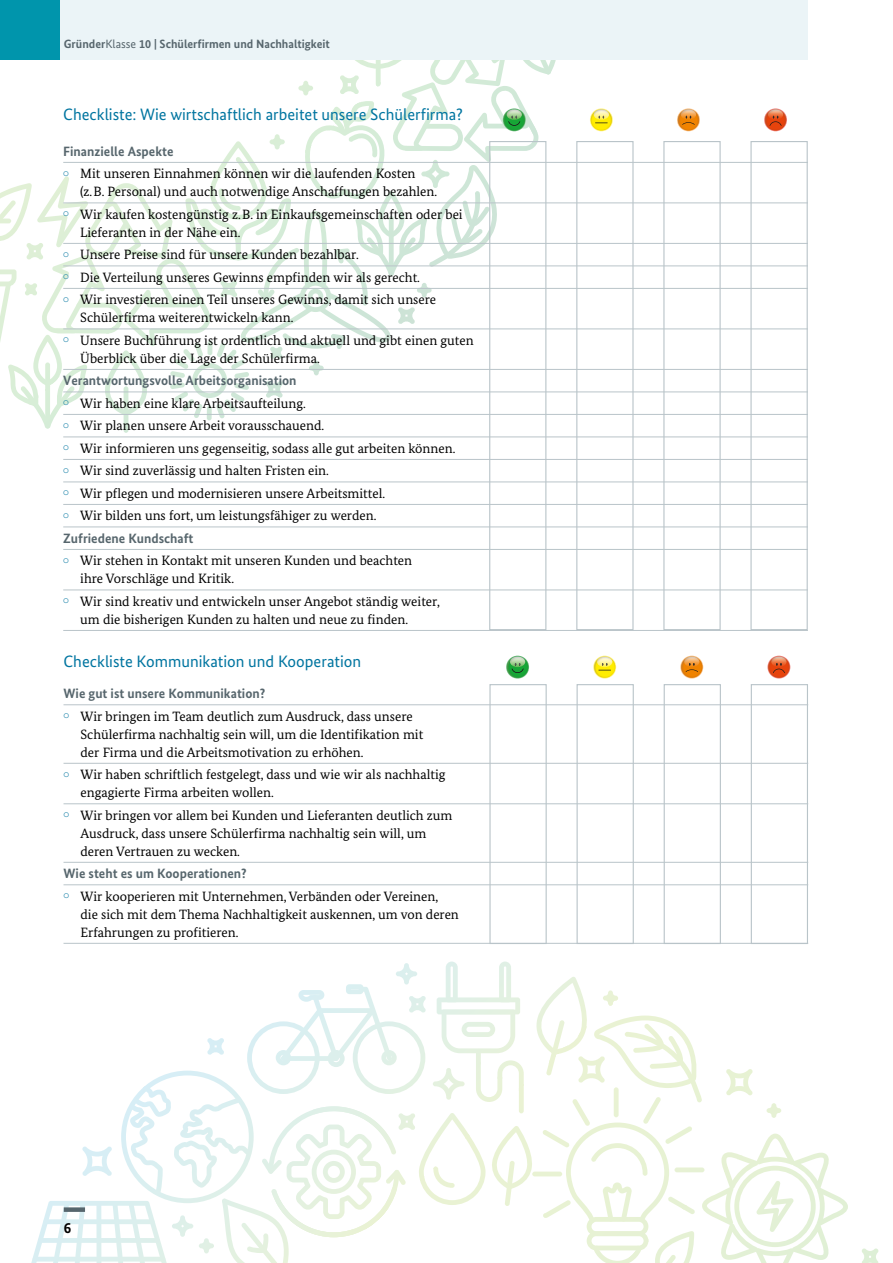
<style>
.page{position:relative;width:893px;height:1263px;background:#fff}
.page>*{position:absolute;margin:0;border:0;box-sizing:border-box;transform-origin:0 0}
.t1{font:16.5px "Bundes Sans";color:#0075a0}
.t2{font:700 15px "Bundes Sans";color:#000}
.t3{font:13.5px/18px "Bundes Serif";color:#000}
.t4{font:700 13.5px "Bundes Sans";color:#57666d}
.t5{font:700 12px "Bundes Sans";color:#57666d}
.s1{font-weight:400}
</style>
<div class="page">
<hr style="left:64px;top:704px;width:744px;height:1px;background:#b9c4c9">
<hr style="left:64px;top:763px;width:744px;height:1px;background:#b9c4c9">
<hr style="left:64px;top:803px;width:744px;height:1px;background:#b9c4c9">
<hr style="left:64px;top:862px;width:744px;height:1px;background:#b9c4c9">
<hr style="left:64px;top:884px;width:744px;height:1px;background:#b9c4c9">
<hr style="left:64px;top:943px;width:744px;height:1px;background:#b9c4c9">
<hr style="left:124px;top:386px;width:4px;height:47px;background:#d1e9d7;border-radius:2px">
<svg style="left:862px;top:1248px;width:16px;height:15px"></svg>
<svg style="left:31px;top:961px;width:817px;height:302px"></svg>
<div style="left:0;top:0;width:808px;height:60px;background:#ebf4f7"></div>
<div style="left:64px;top:1207px;width:21px;height:5px;background:#57666d"></div>
<hr style="left:63px;top:162px;width:745px;height:1px;background:#b9c4c9">
<hr style="left:63px;top:202px;width:745px;height:1px;background:#b9c4c9">
<hr style="left:63px;top:243px;width:745px;height:1px;background:#b9c4c9">
<hr style="left:63px;top:265px;width:745px;height:1px;background:#b9c4c9">
<hr style="left:63px;top:288px;width:745px;height:1px;background:#b9c4c9">
<hr style="left:63px;top:328px;width:745px;height:1px;background:#b9c4c9">
<hr style="left:63px;top:369px;width:745px;height:1px;background:#b9c4c9">
<hr style="left:63px;top:391px;width:745px;height:1px;background:#b9c4c9">
<hr style="left:63px;top:414px;width:745px;height:1px;background:#b9c4c9">
<hr style="left:63px;top:436px;width:745px;height:1px;background:#b9c4c9">
<hr style="left:63px;top:459px;width:745px;height:1px;background:#b9c4c9">
<hr style="left:63px;top:481px;width:745px;height:1px;background:#b9c4c9">
<hr style="left:63px;top:504px;width:745px;height:1px;background:#b9c4c9">
<hr style="left:63px;top:526px;width:745px;height:1px;background:#b9c4c9">
<hr style="left:63px;top:549px;width:745px;height:1px;background:#b9c4c9">
<hr style="left:63px;top:589px;width:745px;height:1px;background:#b9c4c9">
<hr style="left:63px;top:630px;width:745px;height:1px;background:#b9c4c9">
<div style="left:750px;top:141px;width:58px;height:489px;border:1px solid #b9c4c9"></div>
<div style="left:489px;top:141px;width:57px;height:489px;border:1px solid #b9c4c9"></div>
<div style="left:576px;top:141px;width:57px;height:489px;border:1px solid #b9c4c9"></div>
<div style="left:663px;top:141px;width:58px;height:489px;border:1px solid #b9c4c9"></div>
<div style="left:751px;top:684px;width:57px;height:260px;border:1px solid #b9c4c9"></div>
<div style="left:489px;top:684px;width:58px;height:260px;border:1px solid #b9c4c9"></div>
<div style="left:577px;top:684px;width:57px;height:260px;border:1px solid #b9c4c9"></div>
<div style="left:664px;top:684px;width:57px;height:260px;border:1px solid #b9c4c9"></div>
<svg style="left:0;top:0;width:564px;height:428px"></svg>
<svg style="left:590px;top:108px;width:23px;height:23px"></svg>
<img style="left:591px;top:111px;width:21px;height:19px">
<img style="left:594px;top:109px;width:15px;height:11px">
<svg style="left:595px;top:116px;width:13px;height:7px"></svg>
<svg style="left:677px;top:108px;width:23px;height:23px"></svg>
<img style="left:678px;top:111px;width:21px;height:19px">
<img style="left:681px;top:109px;width:15px;height:11px">
<svg style="left:682px;top:116px;width:13px;height:9px"></svg>
<svg style="left:764px;top:108px;width:23px;height:23px"></svg>
<img style="left:765px;top:111px;width:21px;height:19px">
<img style="left:768px;top:109px;width:15px;height:11px">
<svg style="left:770px;top:116px;width:11px;height:10px"></svg>
<svg style="left:506px;top:656px;width:23px;height:22px"></svg>
<img style="left:507px;top:658px;width:21px;height:20px">
<img style="left:510px;top:656px;width:15px;height:11px">
<svg style="left:512px;top:663px;width:12px;height:10px"></svg>
<svg style="left:593px;top:656px;width:23px;height:22px"></svg>
<img style="left:594px;top:658px;width:21px;height:20px">
<img style="left:597px;top:656px;width:15px;height:11px">
<svg style="left:598px;top:663px;width:13px;height:8px"></svg>
<svg style="left:680px;top:656px;width:23px;height:22px"></svg>
<img style="left:681px;top:658px;width:21px;height:20px">
<img style="left:684px;top:656px;width:15px;height:11px">
<svg style="left:686px;top:663px;width:12px;height:9px"></svg>
<svg style="left:767px;top:656px;width:23px;height:22px"></svg>
<img style="left:768px;top:658px;width:21px;height:20px">
<img style="left:771px;top:656px;width:15px;height:11px">
<svg style="left:773px;top:663px;width:12px;height:10px"></svg>
<p class="t5" style="left:64px;top:36px;width:268px">Gründer<span class="s1">Klasse</span> 10 | Schülerfirmen und Nachhaltigkeit</p>
<h3 class="t1" style="left:63px;top:105px;width:401px">Checkliste: Wie wirtschaftlich arbeitet unsere Schülerfirma?</h3>
<h4 class="t4" style="left:63px;top:143px;width:112px">Finanzielle Aspekte</h4>
<p class="t3" style="left:80px;top:164px;width:358px;text-indent:-17px"><sup>•</sup> Mit unseren Einnahmen können wir die laufenden Kosten (z.B. Personal) und auch notwendige Anschaffungen bezahlen.</p>
<p class="t3" style="left:80px;top:205px;width:384px;text-indent:-17px"><sup>•</sup> Wir kaufen kostengünstig z.B. in Einkaufsgemeinschaften oder bei<br>Lieferanten in der Nähe ein.</p>
<p class="t3" style="left:63px;top:245px;width:297px"><sup>•</sup> Unsere Preise sind für unsere Kunden bezahlbar.</p>
<p class="t3" style="left:63px;top:268px;width:358px"><sup>•</sup> Die Verteilung unseres Gewinns empfinden wir als gerecht.</p>
<p class="t3" style="left:80px;top:290px;width:357px;text-indent:-17px"><sup>•</sup> Wir investieren einen Teil unseres Gewinns, damit sich unsere<br>Schülerfirma weiterentwickeln kann.</p>
<p class="t3" style="left:80px;top:331px;width:395px;text-indent:-17px"><sup>•</sup> Unsere Buchführung ist ordentlich und aktuell und gibt einen guten<br>Überblick über die Lage der Schülerfirma.</p>
<h4 class="t4" style="left:63px;top:372px;width:235px">Verantwortungsvolle Arbeitsorganisation</h4>
<p class="t3" style="left:63px;top:394px;width:244px"><sup>•</sup> Wir haben eine klare Arbeitsaufteilung.</p>
<p class="t3" style="left:63px;top:416px;width:262px"><sup>•</sup> Wir planen unsere Arbeit vorausschauend.</p>
<p class="t3" style="left:63px;top:439px;width:394px"><sup>•</sup> Wir informieren uns gegenseitig, sodass alle gut arbeiten können.</p>
<p class="t3" style="left:63px;top:461px;width:267px"><sup>•</sup> Wir sind zuverlässig und halten Fristen ein.</p>
<p class="t3" style="left:63px;top:484px;width:323px"><sup>•</sup> Wir pflegen und modernisieren unsere Arbeitsmittel.</p>
<p class="t3" style="left:63px;top:506px;width:315px"><sup>•</sup> Wir bilden uns fort, um leistungsfähiger zu werden.</p>
<h4 class="t4" style="left:63px;top:530px;width:132px">Zufriedene Kundschaft</h4>
<p class="t3" style="left:80px;top:551px;width:333px;text-indent:-17px"><sup>•</sup> Wir stehen in Kontakt mit unseren Kunden und beachten ihre Vorschläge und Kritik.</p>
<p class="t3" style="left:80px;top:592px;width:361px;text-indent:-17px"><sup>•</sup> Wir sind kreativ und entwickeln unser Angebot ständig weiter, um die bisherigen Kunden zu halten und neue zu finden.</p>
<h3 class="t1" style="left:64px;top:651px;width:299px">Checkliste Kommunikation und Kooperation</h3>
<h4 class="t4" style="left:64px;top:685px;width:203px">Wie gut ist unsere Kommunikation?</h4>
<p class="t3" style="left:81px;top:707px;width:344px;text-indent:-17px"><sup>•</sup> Wir bringen im Team deutlich zum Ausdruck, dass unsere<br>Schülerfirma nachhaltig sein will, um die Identifikation mit der Firma und die Arbeitsmotivation zu erhöhen.</p>
<p class="t3" style="left:81px;top:765px;width:366px;text-indent:-17px"><sup>•</sup> Wir haben schriftlich festgelegt, dass und wie wir als nachhaltig engagierte Firma arbeiten wollen.</p>
<p class="t3" style="left:81px;top:806px;width:373px;text-indent:-17px"><sup>•</sup> Wir bringen vor allem bei Kunden und Lieferanten deutlich zum<br>Ausdruck, dass unsere Schülerfirma nachhaltig sein will, um deren Vertrauen zu wecken.</p>
<h4 class="t4" style="left:64px;top:865px;width:185px">Wie steht es um Kooperationen?</h4>
<p class="t3" style="left:81px;top:887px;width:380px;text-indent:-17px"><sup>•</sup> Wir kooperieren mit Unternehmen, Verbänden oder Vereinen, die sich mit dem Thema Nachhaltigkeit auskennen, um von deren<br>Erfahrungen zu profitieren.</p>
<p class="t2" style="left:64px;top:1219px;width:9px">6</p>
</div>
